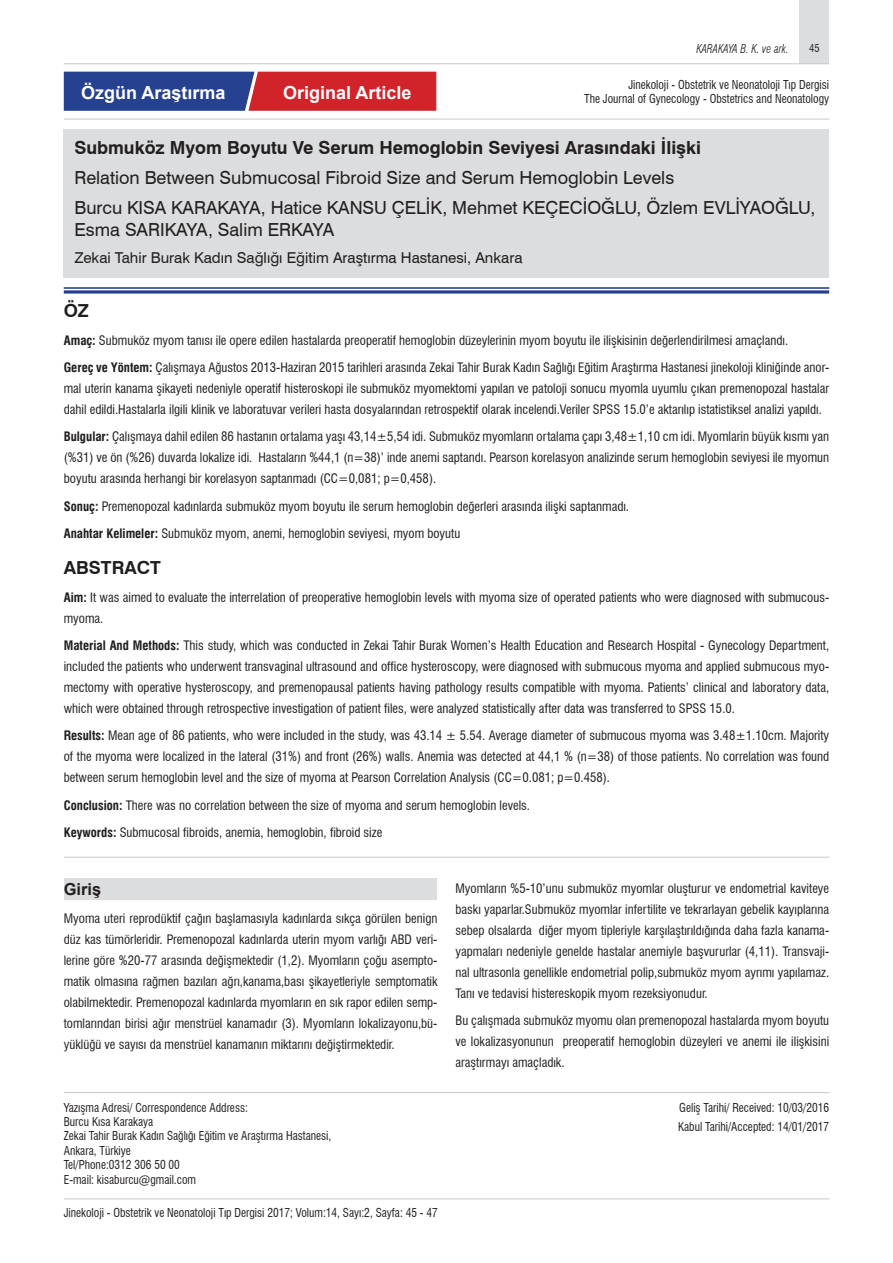
<style>
.page{position:relative;width:893px;height:1263px;background:#fff}
.page>*{position:absolute;margin:0;border:0;box-sizing:border-box;transform-origin:0 0}
.t1{font:18px/30.2px "Swiss 721 BT";color:#231f20}
.t2{font:700 18px "Swiss 721 BT";color:#231f20}
.t3{font:700 18px "Arial";color:#fff}
.t4{font:700 18px "Swiss 721 BT";color:#201d1e}
.t5{font:700 16.5px "Arial";color:#231f20}
.t6{font:15px "Swiss 721 BT";color:#231f20}
.t7{font:condensed 12.75px/21px "Swiss 721 BT";color:#201d1e}
.t8{font:condensed 12.75px/21px "Swiss 721 BT";color:#231f20;text-align:justify}
.t9{font:condensed 12px/14.4px "Swiss 721 BT";color:#231f20;scale:.95 1}
.t10{font:italic 300 condensed 12px "Swiss 721 BT";color:#231f20;scale:.95 1}
.t11{font:condensed 10.5px "Swiss 721 BT";color:#231f20}
.s1{font-weight:700}
</style>
<div class="page">
<div style="left:800px;top:0;width:29px;height:64px;background:#dcdddf"></div>
<hr style="left:64px;top:1198px;width:765px;height:1px;background:#c7c8ca">
<hr style="left:64px;top:63px;width:765px;height:1px;background:#c7c8ca">
<hr style="left:64px;top:1092px;width:765px;height:1px;background:#c7c8ca">
<hr style="left:64px;top:857px;width:765px;height:1px;background:#c7c8ca">
<hr style="left:64px;top:119px;width:765px;height:1px;background:#c7c8ca">
<div style="left:64px;top:129px;width:765px;height:148px;background:#dcdddf"></div>
<hr style="left:64px;top:287px;width:765px;height:2px;background:#253f8e">
<svg style="left:64px;top:290px;width:765px;height:4px;background:#5065a4"></svg>
<svg style="left:64px;top:72px;width:372px;height:39px;background:#7b355f"></svg>
<div style="left:64px;top:878px;width:373px;height:22px;background:#dcdddf"></div>
<p class="t10" style="left:696px;top:42px;width:99px">KARAKAYA B. K. ve ark.</p>
<p class="t11" style="left:809px;top:42px;width:12px">45</p>
<p class="t9" style="left:584px;top:77px;width:259px;text-align:right">Jinekoloji - Obstetrik ve Neonatoloji Tıp Dergisi<br>The Journal of Gynecology - Obstetrics and Neonatology</p>
<h1 class="t2" style="left:74px;top:135px;width:628px">Submuköz Myom Boyutu Ve Serum Hemoglobin Seviyesi Arasındaki İlişki</h1>
<h1 class="t1" style="left:74px;top:162px;width:742px">Relation Between Submucosal Fibroid Size and Serum Hemoglobin Levels<br>Burcu KISA KARAKAYA, Hatice KANSU ÇELİK, Mehmet KEÇECİOĞLU, Özlem EVLİYAOĞLU,</h1>
<h1 class="t1" style="left:74px;top:214px;width:261px">Esma SARIKAYA, Salim ERKAYA</h1>
<p class="t6" style="left:74px;top:247px;width:450px">Zekai Tahir Burak Kadın Sağlığı Eğitim Araştırma Hastanesi, Ankara</p>
<h1 class="t4" style="left:64px;top:298px;width:27px">ÖZ</h1>
<p class="t7" style="left:64px;top:326px;width:767px;line-height:27.3px"><span class="s1">Amaç:</span> Submuköz myom tanısı ile opere edilen hastalarda preoperatif hemoglobin düzeylerinin myom boyutu ile ilişkisinin değerlendirilmesi amaçlandı.<br><span class="s1">Gereç ve Yöntem:</span> Çalışmaya Ağustos 2013-Haziran 2015 tarihleri arasında Zekai Tahir Burak Kadın Sağlığı Eğitim Araştırma Hastanesi jinekoloji kliniğinde anor-</p>
<p class="t7" style="left:64px;top:378px;width:767px">mal uterin kanama şikayeti nedeniyle operatif histeroskopi ile submuköz myomektomi yapılan ve patoloji sonucu myomla uyumlu çıkan premenopozal hastalar dahil edildi.Hastalarla ilgili klinik ve laboratuvar verileri hasta dosyalarından retrospektif olarak incelendi.Veriler SPSS 15.0’e aktarılıp istatistiksel analizi yapıldı.</p>
<p class="t7" style="left:64px;top:426px;width:767px;text-align:justify"><span class="s1">Bulgular:</span> Çalışmaya dahil edilen 86 hastanın ortalama yaşı 43,14±5,54 idi. Submuköz myomların ortalama çapı 3,48±1,10 cm idi. Myomlarin büyük kısmı yan (%31) ve ön (%26) duvarda lokalize idi. Hastaların %44,1 (n=38)’ inde anemi saptandı. Pearson korelasyon analizinde serum hemoglobin seviyesi ile myomun boyutu arasında herhangi bir korelasyon saptanmadı (CC=0,081; p=0,458).</p>
<p class="t7" style="left:64px;top:492px;width:567px;line-height:27.3px"><span class="s1">Sonuç:</span> Premenopozal kadınlarda submuköz myom boyutu ile serum hemoglobin değerleri arasında ilişki saptanmadı.<br><span class="s1">Anahtar Kelimeler:</span> Submuköz myom, anemi, hemoglobin seviyesi, myom boyutu</p>
<h1 class="t4" style="left:64px;top:555px;width:99px">ABSTRACT</h1>
<p class="t7" style="left:64px;top:586px;width:767px"><span class="s1">Aim:</span> It was aimed to evaluate the interrelation of preoperative hemoglobin levels with myoma size of operated patients who were diagnosed with submucous&shy;myoma.</p>
<p class="t7" style="left:64px;top:635px;width:767px;text-align:justify"><span class="s1">Material And Methods:</span> This study, which was conducted in Zekai Tahir Burak Women’s Health Education and Research Hospital - Gynecology Department, included the patients who underwent transvaginal ultrasound and office hysteroscopy, were diagnosed with submucous myoma and applied submucous myo&shy;mectomy with operative hysteroscopy, and premenopausal patients having pathology results compatible with myoma. Patients’ clinical and laboratory data, which were obtained through retrospective investigation of patient files, were analyzed statistically after data was transferred to SPSS 15.0.</p>
<p class="t7" style="left:64px;top:725px;width:767px;text-align:justify"><span class="s1">Results:</span> Mean age of 86 patients, who were included in the study, was 43.14 ± 5.54. Average diameter of submucous myoma was 3.48±1.10cm. Majority of the myoma were localized in the lateral (31%) and front (26%) walls. Anemia was detected at 44,1 % (n=38) of those patients. No correlation was found between serum hemoglobin level and the size of myoma at Pearson Correlation Analysis (CC=0.081; p=0.458).</p>
<p class="t7" style="left:64px;top:791px;width:468px;line-height:27.3px"><span class="s1">Conclusion:</span> There was no correlation between the size of myoma and serum hemoglobin levels.<br><span class="s1">Keywords:</span> Submucosal fibroids, anemia, hemoglobin, fibroid size</p>
<h1 class="t3" style="left:81px;top:80px;width:146px">Özgün Araştırma</h1>
<h1 class="t3" style="left:283px;top:80px;width:130px">Original Article</h1>
<p class="t5" style="left:64px;top:878px;width:39px">Giriş</p>
<p class="t8" style="left:64px;top:908px;width:375px">Myoma uteri reprodüktif çağın başlamasıyla kadınlarda sıkça görülen benign düz kas tümörleridir. Premenopozal kadınlarda uterin myom varlığı ABD veri&shy;lerine göre %20-77 arasında değişmektedir (1,2). Myomların çoğu asempto&shy;matik olmasına rağmen bazıları ağrı,kanama,bası şikayetleriyle semptomatik olabilmektedir. Premenopozal kadınlarda myomların en sık rapor edilen semp&shy;tomlarından birisi ağır menstrüel kanamadır (3). Myomların lokalizayonu,bü&shy;yüklüğü ve sayısı da menstrüel kanamanın miktarını değiştirmektedir.</p>
<p class="t8" style="left:455px;top:878px;width:375px">Myomların %5-10’unu submuköz myomlar oluşturur ve endometrial kaviteye baskı yaparlar.Submuköz myomlar infertilite ve tekrarlayan gebelik kayıplarına sebep olsalarda diğer myom tipleriyle karşılaştırıldığında daha fazla kanama&shy;yapmaları nedeniyle genelde hastalar anemiyle başvururlar (4,11). Transvaji&shy;nal ultrasonla genellikle endometrial polip,submuköz myom ayrımı yapılamaz.<br>Tanı ve tedavisi histereskopik myom rezeksiyonudur.</p>
<p class="t8" style="left:455px;top:1010px;width:375px">Bu çalışmada submuköz myomu olan premenopozal hastalarda myom boyutu ve lokalizasyonunun preoperatif hemoglobin düzeyleri ve anemi ile ilişkisini araştırmayı amaçladık.</p>
<p class="t9" style="left:64px;top:1100px;width:283px">Yazışma Adresi/ Correspondence Address:<br>Burcu Kısa Karakaya<br>Zekai Tahir Burak Kadın Sağlığı Eğitim ve Araştırma Hastanesi, Ankara, Türkiye<br>Tel/Phone:0312 306 50 00<br>E-mail: kisaburcu@gmail.com</p>
<p class="t9" style="left:678px;top:1097px;width:161px;line-height:19.5px">Geliş Tarihi/ Received: 10/03/2016<br>Kabul Tarihi/Accepted: 14/01/2017</p>
<p class="t9" style="left:64px;top:1205px;width:395px">Jinekoloji - Obstetrik ve Neonatoloji Tıp Dergisi 2017; Volum:14, Sayı:2, Sayfa: 45 - 47</p>
</div>
